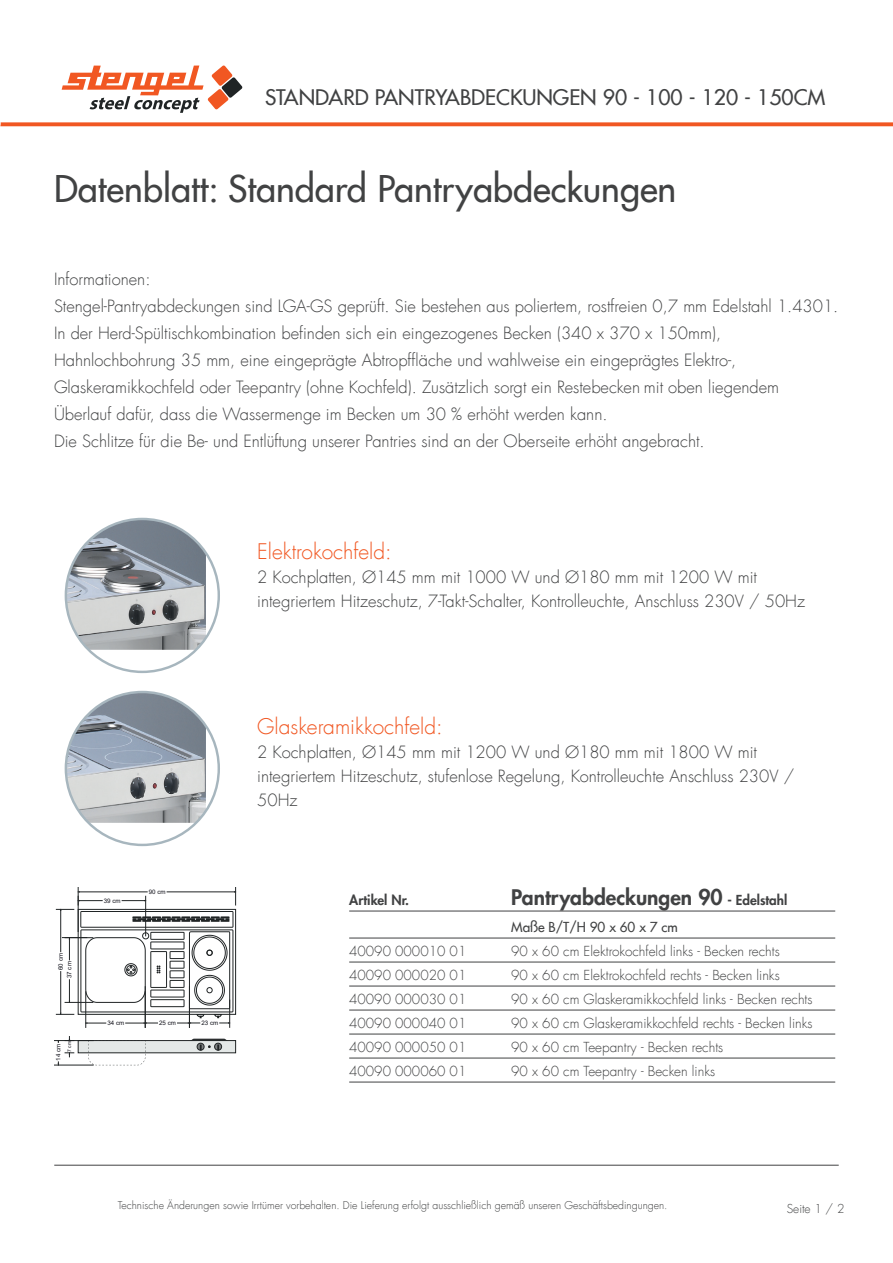
<style>
.page{position:relative;width:893px;height:1263px;background:#fff}
.page>*{position:absolute;margin:0;border:0;box-sizing:border-box;transform-origin:0 0}
.t1{font:500 36px "Futura Com";color:#414243}
.t2{font:500 21px "Futura Com";color:#414243}
.t3{font:300 21px "Futura Com";color:#f15722}
.t4{font:800 21px "Futura Com";color:#414243}
.t5{font:300 16.5px/27px "Futura Com";color:#414243}
.t6{font:300 13.5px "Futura Com";color:#414243}
.t7{font:500 13.5px "Futura Com";color:#414243}
.t8{font:800 13.5px "Futura Com";color:#414243}
.t9{font:300 12px "Futura Com";color:#414243}
.t10{font:300 10.5px "Futura Com";color:#414243}
.t11{font:6.15px "Arial";color:#11111a}
.t12{font:4.95px "Arial";color:#11111a}
.s1{font-size:13.5px}
</style>
<div class="page">
<svg style="left:1px;top:122px;width:892px;height:4px;background:#f26637"></svg>
<img style="left:66px;top:692px;width:140px;height:131px">
<img style="left:66px;top:519px;width:140px;height:131px">
<hr style="left:349px;top:911px;width:486px;height:1px;background:#414243">
<hr style="left:349px;top:938px;width:486px;height:1px;background:#414243">
<hr style="left:349px;top:962px;width:486px;height:1px;background:#414243">
<hr style="left:349px;top:986px;width:486px;height:1px;background:#414243">
<hr style="left:349px;top:1010px;width:486px;height:1px;background:#414243">
<hr style="left:349px;top:1034px;width:486px;height:1px;background:#414243">
<hr style="left:349px;top:1058px;width:486px;height:1px;background:#414243">
<hr style="left:349px;top:1082px;width:486px;height:1px;background:#414243">
<hr style="left:54px;top:1165px;width:785px;height:1px;background:#414243">
<div style="left:78px;top:1040px;width:158px;height:13px;background:#e4e8e7;border:1px solid #202425"></div>
<svg style="left:190px;top:1038px;width:38px;height:12px"></svg>
<svg style="left:88px;top:1040px;width:57px;height:25px"></svg>
<svg style="left:65px;top:1052px;width:9px;height:5px"></svg>
<hr style="left:54px;top:1040px;width:39px;height:1px;background:#202425">
<hr style="left:54px;top:1065px;width:39px;height:1px;background:#202425">
<svg style="left:56px;top:887px;width:180px;height:140px"></svg>
<svg style="left:62px;top:66px;width:180px;height:47px"></svg>
<p class="t2" style="left:265px;top:82px;width:562px">STANDARD PANTRYABDECKUNGEN 90 - 100 - 120 - 150CM</p>
<h1 class="t1" style="left:54px;top:162px;width:624px">Datenblatt: Standard Pantryabdeckungen</h1>
<p class="t5" style="left:54px;top:265px;width:786px">Informationen:<br>Stengel-Pantryabdeckungen sind LGA-GS geprüft. Sie bestehen aus poliertem, rostfreien 0,7 mm Edelstahl 1.4301.<br>In der Herd-Spültischkombination befinden sich ein eingezogenes Becken (340 x 370 x 150mm), Hahnlochbohrung 35 mm, eine eingeprägte Abtropffläche und wahlweise ein eingeprägtes Elektro-, Glaskeramikkochfeld oder Teepantry (ohne Kochfeld). Zusätzlich sorgt ein Restebecken mit oben liegendem Überlauf dafür, dass die Wassermenge im Becken um 30 % erhöht werden kann.<br>Die Schlitze für die Be- und Entlüftung unserer Pantries sind an der Oberseite erhöht angebracht.</p>
<p class="t3" style="left:257px;top:537px;width:136px">Elektrokochfeld:</p>
<p class="t5" style="left:257px;top:565px;width:549px;line-height:24px">2 Kochplatten, Ø145 mm mit 1000 W und Ø180 mm mit 1200 W mit integriertem Hitzeschutz, 7-Takt-Schalter, Kontrolleuchte, Anschluss 230V / 50Hz</p>
<p class="t11" style="left:57px;top:970px;width:18px;rotate:-90deg">60 cm</p>
<p class="t11" style="left:65px;top:978px;width:18px;rotate:-90deg">37 cm</p>
<p class="t12" style="left:66px;top:1052px;width:12px;rotate:-90deg">7 cm</p>
<p class="t11" style="left:54px;top:1061px;width:18px;rotate:-90deg">14 cm</p>
<p class="t11" style="left:104px;top:896px;width:18px">39 cm</p>
<p class="t11" style="left:149px;top:888px;width:18px">90 cm</p>
<p class="t11" style="left:107px;top:1019px;width:18px">34 cm</p>
<p class="t11" style="left:159px;top:1019px;width:18px">25 cm</p>
<p class="t11" style="left:201px;top:1019px;width:18px">23 cm</p>
<p class="t3" style="left:257px;top:713px;width:187px">Glaskeramikkochfeld:</p>
<p class="t5" style="left:257px;top:740px;width:538px;line-height:24px">2 Kochplatten, Ø145 mm mit 1200 W und Ø180 mm mit 1800 W mit integriertem Hitzeschutz, stufenlose Regelung, Kontrolleuchte Anschluss 230V /<br>50Hz</p>
<p class="t8" style="left:349px;top:890px;width:61px">Artikel Nr.</p>
<p class="t4" style="left:511px;top:881px;width:278px">Pantryabdeckungen 90 <span class="s1">- Edelstahl</span></p>
<p class="t7" style="left:511px;top:917px;width:168px">Maße B/T/H 90 x 60 x 7 cm</p>
<p class="t6" style="left:349px;top:942px;width:119px">40090 000010 01</p>
<p class="t6" style="left:511px;top:942px;width:270px">90 x 60 cm Elektrokochfeld links - Becken rechts</p>
<p class="t6" style="left:349px;top:966px;width:119px">40090 000020 01</p>
<p class="t6" style="left:511px;top:966px;width:270px">90 x 60 cm Elektrokochfeld rechts - Becken links</p>
<p class="t6" style="left:349px;top:990px;width:119px">40090 000030 01</p>
<p class="t6" style="left:511px;top:990px;width:303px">90 x 60 cm Glaskeramikkochfeld links - Becken rechts</p>
<p class="t6" style="left:349px;top:1014px;width:119px">40090 000040 01</p>
<p class="t6" style="left:511px;top:1014px;width:303px">90 x 60 cm Glaskeramikkochfeld rechts - Becken links</p>
<p class="t6" style="left:349px;top:1038px;width:119px">40090 000050 01</p>
<p class="t6" style="left:511px;top:1038px;width:214px">90 x 60 cm Teepantry - Becken rechts</p>
<p class="t6" style="left:349px;top:1062px;width:119px">40090 000060 01</p>
<p class="t6" style="left:511px;top:1062px;width:205px">90 x 60 cm Teepantry - Becken links</p>
<p class="t10" style="left:118px;top:1198px;width:551px">Technische Änderungen sowie Irrtümer vorbehalten. Die Lieferung erfolgt ausschließlich gemäß unseren Geschäftsbedingungen.</p>
<p class="t9" style="left:787px;top:1201px;width:59px">Seite 1 / 2</p>
</div>
